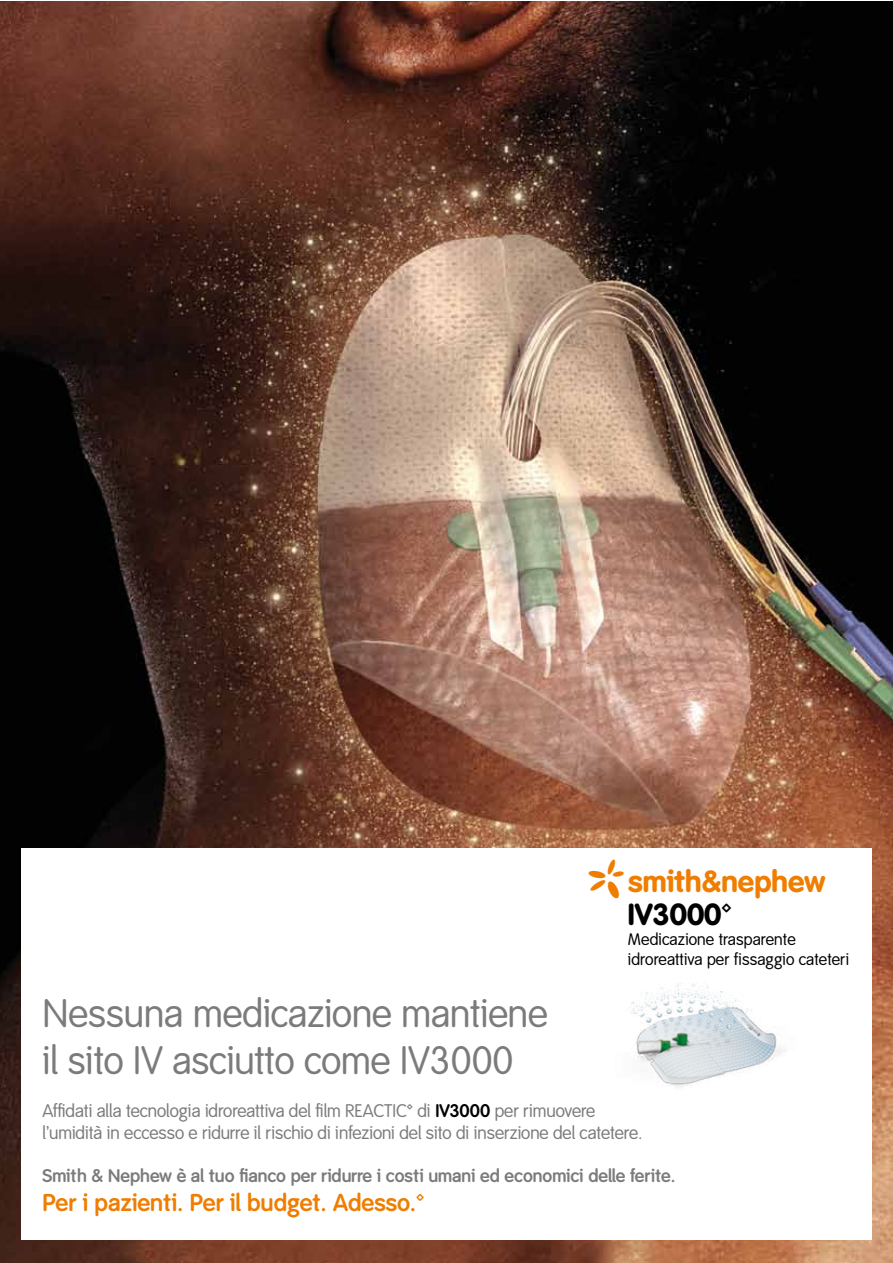
<style>
.page{position:relative;width:893px;height:1263px;background:#fff}
.page>*{position:absolute;margin:0;border:0;box-sizing:border-box;transform-origin:0 0}
.t1{font:39px/46.8px "Smith&Nephew";color:#7c7b7b}
.t2{font:30px "Smith&Nephew Logo";color:#ef7d00}
.t3{font:30px "Smith&Nephew Product";color:#000}
.t4{font:700 24px "Smith&Nephew";color:#ef7d00}
.t5{font:18px/21.6px "Smith&Nephew";color:#7c7b7b}
.t6{font:700 18px "Smith&Nephew";color:#7c7b7b}
.t7{font:16.5px/19.5px "Smith&Nephew";letter-spacing:.01em;color:#000}
.s1{font-family:"Smith&Nephew Product"}
.s2{font-weight:700;color:#000}
.s3{font-family:"Smith&Nephew Product";font-weight:400}
</style>
<div class="page">
<img style="left:0;top:1px;width:892px;height:1262px">
<div style="left:21px;top:848px;width:851px;height:392px;background:#fff"></div>
<img style="left:631px;top:983px;width:155px;height:104px">
<h2 class="t2" style="left:589px;top:859px;width:238px">*smith&amp;nephew</h2>
<h2 class="t3" style="left:628px;top:897px;width:105px">IV3000™</h2>
<p class="t7" style="left:628px;top:930px;width:223px">Medicazione trasparente idroreattiva per fissaggio cateteri</p>
<h1 class="t1" style="left:43px;top:991px;width:507px">Nessuna medicazione mantiene il sito IV asciutto come IV3000</h1>
<p class="t5" style="left:43px;top:1100px;width:601px">Affidati alla tecnologia idroreattiva del film REACTIC<span class="s1">™</span> di <span class="s2">IV3000</span> per rimuovere l’umidità in eccesso e ridurre il rischio di infezioni del sito di inserzione del catetere.</p>
<p class="t6" style="left:43px;top:1165px;width:634px">Smith &amp; Nephew è al tuo fianco per ridurre i costi umani ed economici delle ferite.</p>
<h3 class="t4" style="left:43px;top:1188px;width:383px">Per i pazienti. Per il budget. Adesso.<span class="s3">™</span></h3>
</div>
